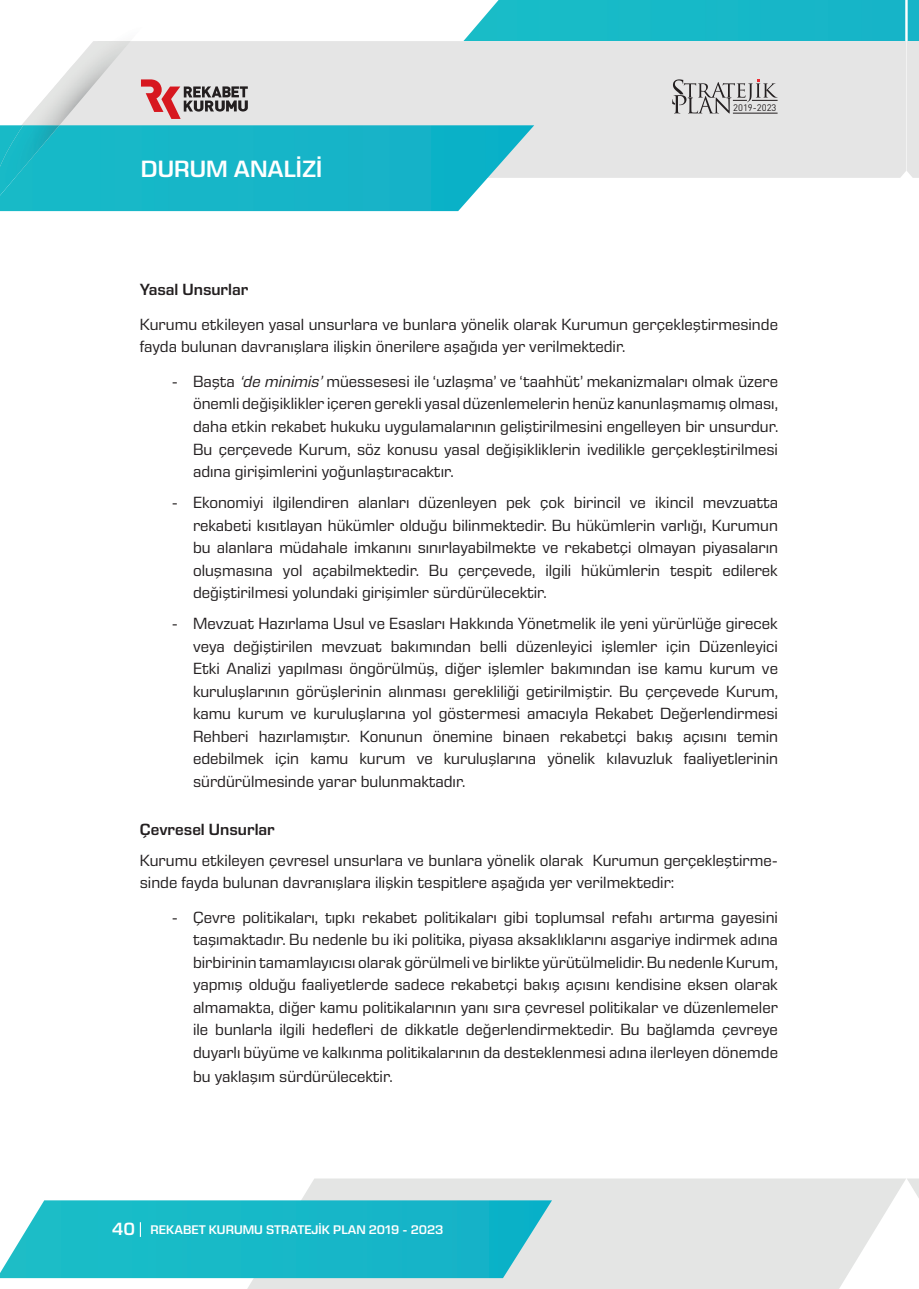
<style>
.page{position:relative;width:919px;height:1289px;background:#fff}
.page>*{position:absolute;margin:0;border:0;box-sizing:border-box;transform-origin:0 0}
.t1{font:600 24px "Eurostile Next LT Pro";color:#fff}
.t2{font:600 18px "Eurostile Next LT Pro";color:#fff}
.t3{font:16.5px/22.5px "Eurostile Next LT Pro";color:#231f20;text-align:justify}
.t4{font:600 12.75px "Eurostile Next LT Pro";color:#fff}
.t5{font:9.45px "DIN Pro";color:#231f20}
.s1{font-weight:600}
.s2{font-style:italic}
</style>
<div class="page">
<div style="left:463px;top:0;width:442px;height:41px;background:#17b9c8"></div>
<div style="left:22px;top:41px;width:884px;height:137px;background:#e5e5e5"></div>
<img style="left:0;top:125px;width:534px;height:86px">
<img style="left:131px;top:41px;width:29px;height:69px">
<img style="left:23px;top:41px;width:108px;height:84px">
<img style="left:0;top:125px;width:59px;height:71px">
<img style="left:907px;top:0;width:11px;height:41px">
<svg style="left:906px;top:41px;width:12px;height:137px;background:#e6e6e6"></svg>
<svg style="left:239px;top:1178px;width:667px;height:110px;background:#e5e7e6"></svg>
<svg style="left:907px;top:1178px;width:11px;height:18px"></svg>
<svg style="left:0;top:1200px;width:552px;height:77px;background:#29bccb"></svg>
<svg style="left:141px;top:79px;width:107px;height:40px;background:#bb9c9d"></svg>
<svg style="left:672px;top:79px;width:105px;height:35px;background:#bebdbd"></svg>
<p class="t1" style="left:141px;top:156px;width:183px">DURUM ANALİZİ</p>
<p class="t5" style="left:733px;top:101px;width:45px">2019-2023</p>
<p class="t3" style="left:140px;top:273px;width:639px;line-height:34.5px"><span class="s1">Yasal Unsurlar<br></span>Kurumu etkileyen yasal unsurlara ve bunlara yönelik olarak Kurumun gerçekleştirmesinde</p>
<p class="t3" style="left:140px;top:336px;width:487px">fayda bulunan davranışlara ilişkin önerilere aşağıda yer verilmektedir.</p>
<p class="t3" style="left:193px;top:370px;width:586px;text-indent:-21px">- Başta <span class="s2">‘de minimis’</span>müessesesi ile ‘uzlaşma’ ve ‘taahhüt’ mekanizmaları olmak üzere önemli değişiklikler içeren gerekli yasal düzenlemelerin henüz kanunlaşmamış olması, daha etkin rekabet hukuku uygulamalarının geliştirilmesini engelleyen bir unsurdur.<br>Bu çerçevede Kurum, söz konusu yasal değişikliklerin ivedilikle gerçekleştirilmesi adına girişimlerini yoğunlaştıracaktır.</p>
<p class="t3" style="left:193px;top:491px;width:586px;text-indent:-21px">- Ekonomiyi ilgilendiren alanları düzenleyen pek çok birincil ve ikincil mevzuatta rekabeti kısıtlayan hükümler olduğu bilinmektedir. Bu hükümlerin varlığı, Kurumun bu alanlara müdahale imkanını sınırlayabilmekte ve rekabetçi olmayan piyasaların oluşmasına yol açabilmektedir. Bu çerçevede, ilgili hükümlerin tespit edilerek değiştirilmesi yolundaki girişimler sürdürülecektir.</p>
<p class="t3" style="left:193px;top:612px;width:586px;text-indent:-21px">- Mevzuat Hazırlama Usul ve Esasları Hakkında Yönetmelik ile yeni yürürlüğe girecek veya değiştirilen mevzuat bakımından belli düzenleyici işlemler için Düzenleyici Etki Analizi yapılması öngörülmüş, diğer işlemler bakımından ise kamu kurum ve kuruluşlarının görüşlerinin alınması gerekliliği getirilmiştir. Bu çerçevede Kurum, kamu kurum ve kuruluşlarına yol göstermesi amacıyla Rekabet Değerlendirmesi Rehberi hazırlamıştır. Konunun önemine binaen rekabetçi bakış açısını temin edebilmek için kamu kurum ve kuruluşlarına yönelik kılavuzluk faaliyetlerinin sürdürülmesinde yarar bulunmaktadır.</p>
<p class="t3" style="left:140px;top:813px;width:639px;line-height:31px"><span class="s1">Çevresel Unsurlar<br></span>Kurumu etkileyen çevresel unsurlara ve bunlara yönelik olarak Kurumun gerçekleştirme-</p>
<p class="t3" style="left:140px;top:871px;width:536px">sinde fayda bulunan davranışlara ilişkin tespitlere aşağıda yer verilmektedir:</p>
<p class="t3" style="left:193px;top:906px;width:586px;text-indent:-21px">- Çevre politikaları, tıpkı rekabet politikaları gibi toplumsal refahı artırma gayesini taşımaktadır. Bu nedenle bu iki politika, piyasa aksaklıklarını asgariye indirmek adına birbirinin tamamlayıcısı olarak görülmeli ve birlikte yürütülmelidir. Bu nedenle Kurum, yapmış olduğu faaliyetlerde sadece rekabetçi bakış açısını kendisine eksen olarak almamakta, diğer kamu politikalarının yanı sıra çevresel politikalar ve düzenlemeler ile bunlarla ilgili hedefleri de dikkatle değerlendirmektedir. Bu bağlamda çevreye duyarlı büyüme ve kalkınma politikalarının da desteklenmesi adına ilerleyen dönemde</p>
<p class="t3" style="left:193px;top:1065px;width:201px">bu yaklaşım sürdürülecektir.</p>
<p class="t2" style="left:112px;top:1218px;width:25px">40</p>
<p class="t4" style="left:151px;top:1222px;width:294px">REKABET KURUMU STRATEJİK PLAN 2019 - 2023</p>
</div>
